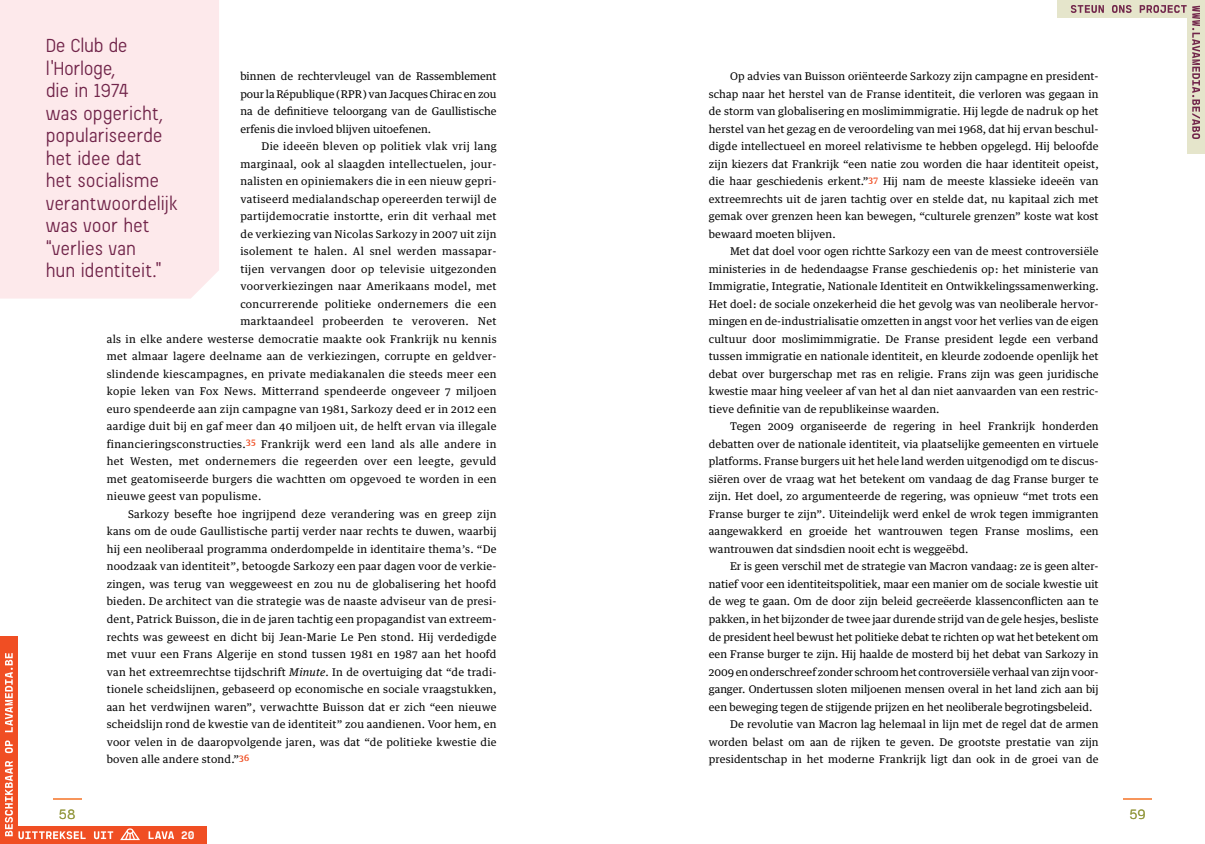
<style>
.page{position:relative;width:1205px;height:844px;background:#fff}
.page>*{position:absolute;margin:0;border:0;box-sizing:border-box;transform-origin:0 0}
.t1{font:20px/22.5px "Beauchef";letter-spacing:.025em;color:#71254a}
.t2{font:300 13.75px "Gosha Sans";color:#92973c}
.t3{font:800 11px "Cartograph Mono CF";color:#fff}
.t4{font:10.62px/17.5px "Guardian Text Egyp";letter-spacing:.02em;color:#000;text-align:justify}
.t5{font:10.62px "Guardian Text Egyp";color:#000}
.s1{font-style:italic}
</style>
<div class="page">
<div style="left:0;top:0;width:219px;height:298px;background:#fde9eb"></div>
<svg style="left:1123px;top:798px;width:29px;height:1px"></svg>
<div style="left:1057px;top:0;width:148px;height:18px;background:#e5e5cb"></div>
<div style="left:1187px;top:0;width:18px;height:154px;background:#e5e5cb"></div>
<div style="left:0;top:826px;width:207px;height:17px;background:#f04e23"></div>
<div style="left:0;top:636px;width:18px;height:207px;background:#f04e23"></div>
<svg style="left:5px;top:653px;width:169px;height:186px"></svg>
<svg style="left:1071px;top:5px;width:115px;height:8px"></svg>
<svg style="left:1192px;top:6px;width:8px;height:133px"></svg>
<h1 class="t1" style="left:46px;top:34px;width:132px">De Club de l’Horloge,<br>die in 1974<br>was opgericht, populariseerde het idee dat<br>het socialisme verantwoordelijk was voor het “verlies van<br>hun identiteit.”</h1>
<p class="t4" style="left:240px;top:66px;width:258px">binnen de rechtervleugel van de Rassemblement pour la République ( RPR ) van Jacques Chirac en zou na de definitieve teloorgang van de Gaullistische erfenis die invloed blijven uitoefenen.</p>
<p class="t4" style="left:262px;top:136px;width:236px">Die ideeën bleven op politiek vlak vrij lang</p>
<p class="t4" style="left:240px;top:154px;width:258px">marginaal, ook al slaagden intellectuelen, jour-</p>
<p class="t4" style="left:240px;top:171px;width:258px">nalisten en opiniemakers die in een nieuw gepri-</p>
<p class="t4" style="left:240px;top:189px;width:258px">vatiseerd medialandschap opereerden terwijl de</p>
<p class="t4" style="left:240px;top:206px;width:258px">partijdemocratie instortte, erin dit verhaal met</p>
<p class="t4" style="left:240px;top:224px;width:258px">de verkiezing van Nicolas Sarkozy in 2007 uit zijn</p>
<p class="t4" style="left:240px;top:241px;width:258px">isolement te halen. Al snel werden massapar-</p>
<p class="t4" style="left:240px;top:259px;width:258px">tijen vervangen door op televisie uitgezonden</p>
<p class="t4" style="left:240px;top:276px;width:258px">voorverkiezingen naar Amerikaans model, met</p>
<p class="t4" style="left:240px;top:294px;width:258px">concurrerende politieke ondernemers die een</p>
<p class="t4" style="left:240px;top:311px;width:258px">marktaandeel probeerden te veroveren. Net</p>
<p class="t4" style="left:107px;top:329px;width:391px">als in elke andere westerse democratie maakte ook Frankrijk nu kennis</p>
<p class="t4" style="left:107px;top:346px;width:391px">met almaar lagere deelname aan de verkiezingen, corrupte en geldver-</p>
<p class="t4" style="left:107px;top:364px;width:391px">slindende kiescampagnes, en private mediakanalen die steeds meer een</p>
<p class="t4" style="left:107px;top:381px;width:391px">kopie leken van Fox News. Mitterrand spendeerde ongeveer 7 miljoen</p>
<p class="t4" style="left:107px;top:399px;width:391px">euro spendeerde aan zijn campagne van 1981, Sarkozy deed er in 2012 een</p>
<p class="t4" style="left:107px;top:416px;width:391px">aardige duit bij en gaf meer dan 40 miljoen uit, de helft ervan via illegale</p>
<p class="t4" style="left:107px;top:434px;width:391px">financieringsconstructies.<sup>35</sup> Frankrijk werd een land als alle andere in</p>
<p class="t4" style="left:107px;top:451px;width:391px">het Westen, met ondernemers die regeerden over een leegte, gevuld</p>
<p class="t4" style="left:107px;top:469px;width:391px">met geatomiseerde burgers die wachtten om opgevoed te worden in een</p>
<p class="t4" style="left:107px;top:486px;width:156px">nieuwe geest van populisme.</p>
<p class="t4" style="left:128px;top:504px;width:370px">Sarkozy besefte hoe ingrijpend deze verandering was en greep zijn</p>
<p class="t4" style="left:107px;top:521px;width:391px">kans om de oude Gaullistische partij verder naar rechts te duwen, waarbij</p>
<p class="t4" style="left:107px;top:539px;width:391px">hij een neoliberaal programma onderdompelde in identitaire thema’s. “De</p>
<p class="t4" style="left:107px;top:556px;width:391px">noodzaak van identiteit”, betoogde Sarkozy een paar dagen voor de verkie-</p>
<p class="t4" style="left:107px;top:574px;width:391px">zingen, was terug van weggeweest en zou nu de globalisering het hoofd</p>
<p class="t4" style="left:107px;top:591px;width:391px">bieden. De architect van die strategie was de naaste adviseur van de presi-</p>
<p class="t4" style="left:107px;top:609px;width:391px">dent, Patrick Buisson, die in de jaren tachtig een propagandist van extreem-</p>
<p class="t4" style="left:107px;top:626px;width:391px">rechts was geweest en dicht bij Jean-Marie Le Pen stond. Hij verdedigde</p>
<p class="t4" style="left:107px;top:644px;width:391px">met vuur een Frans Algerije en stond tussen 1981 en 1987 aan het hoofd</p>
<p class="t4" style="left:107px;top:661px;width:391px">van het extreemrechtse tijdschrift <span class="s1">Minute</span>. In de overtuiging dat “de tradi-</p>
<p class="t4" style="left:107px;top:679px;width:391px">tionele scheidslijnen, gebaseerd op economische en sociale vraagstukken,</p>
<p class="t4" style="left:107px;top:696px;width:391px">aan het verdwijnen waren”, verwachtte Buisson dat er zich “een nieuwe</p>
<p class="t4" style="left:107px;top:714px;width:391px">scheidslijn rond de kwestie van de identiteit” zou aandienen. Voor hem, en</p>
<p class="t4" style="left:107px;top:731px;width:391px">voor velen in de daaropvolgende jaren, was dat “de politieke kwestie die</p>
<p class="t4" style="left:107px;top:749px;width:144px">boven alle andere stond.”<sup>36</sup></p>
<p class="t4" style="left:709px;top:66px;width:391px;text-indent:21px">Op advies van Buisson oriënteerde Sarkozy zijn campagne en president&shy;schap naar het herstel van de Franse identiteit, die verloren was gegaan in de storm van globalisering en moslimimmigratie. Hij legde de nadruk op het herstel van het gezag en de veroordeling van mei 1968, dat hij ervan beschul&shy;digde intellectueel en moreel relativisme te hebben opgelegd. Hij beloofde zijn kiezers dat Frankrijk “een natie zou worden die haar identiteit opeist, die haar geschiedenis erkent.”<sup>37</sup> Hij nam de meeste klassieke ideeën van extreemrechts uit de jaren tachtig over en stelde dat, nu kapitaal zich met gemak over grenzen heen kan bewegen, “culturele grenzen” koste wat kost bewaard moeten blijven.</p>
<p class="t4" style="left:709px;top:241px;width:391px;text-indent:21px">Met dat doel voor ogen richtte Sarkozy een van de meest controversiële ministeries in de hedendaagse Franse geschiedenis op: het ministerie van Immigratie, Integratie, Nationale Identiteit en Ontwikkelingssamenwerking.<br>Het doel: de sociale onzekerheid die het gevolg was van neoliberale hervor&shy;mingen en de-industrialisatie omzetten in angst voor het verlies van de eigen cultuur door moslimimmigratie. De Franse president legde een verband tussen immigratie en nationale identiteit, en kleurde zodoende openlijk het debat over burgerschap met ras en religie. Frans zijn was geen juridische kwestie maar hing veeleer af van het al dan niet aanvaarden van een restric&shy;tieve definitie van de republikeinse waarden.</p>
<p class="t4" style="left:709px;top:416px;width:391px;text-indent:21px">Tegen 2009 organiseerde de regering in heel Frankrijk honderden debatten over de nationale identiteit, via plaatselijke gemeenten en virtuele platforms. Franse burgers uit het hele land werden uitgenodigd om te discus&shy;siëren over de vraag wat het betekent om vandaag de dag Franse burger te zijn. Het doel, zo argumenteerde de regering, was opnieuw “met trots een Franse burger te zijn”. Uiteindelijk werd enkel de wrok tegen immigranten aangewakkerd en groeide het wantrouwen tegen Franse moslims, een wantrouwen dat sindsdien nooit echt is weggeëbd.</p>
<p class="t5" style="left:730px;top:557px;width:370px">Er is geen verschil met de strategie van Macron vandaag: ze is geen alter-</p>
<p class="t5" style="left:709px;top:575px;width:391px">natief voor een identiteitspolitiek, maar een manier om de sociale kwestie uit</p>
<p class="t5" style="left:709px;top:592px;width:391px">de weg te gaan. Om de door zijn beleid gecreëerde klassenconflicten aan te</p>
<p class="t5" style="left:709px;top:610px;width:391px">pakken, in het bijzonder de twee jaar durende strijd van de gele hesjes, besliste</p>
<p class="t5" style="left:709px;top:627px;width:391px">de president heel bewust het politieke debat te richten op wat het betekent om</p>
<p class="t5" style="left:709px;top:645px;width:391px">een Franse burger te zijn. Hij haalde de mosterd bij het debat van Sarkozy in</p>
<p class="t5" style="left:709px;top:662px;width:391px">2009 en onderschreef zonder schroom het controversiële verhaal van zijn voor-</p>
<p class="t5" style="left:709px;top:680px;width:391px">ganger. Ondertussen sloten miljoenen mensen overal in het land zich aan bij</p>
<p class="t5" style="left:709px;top:697px;width:385px">een beweging tegen de stijgende prijzen en het neoliberale begrotingsbeleid.</p>
<p class="t4" style="left:730px;top:714px;width:370px">De revolutie van Macron lag helemaal in lijn met de regel dat de armen</p>
<p class="t4" style="left:709px;top:731px;width:391px">worden belast om aan de rijken te geven. De grootste prestatie van zijn</p>
<p class="t4" style="left:709px;top:749px;width:391px">presidentschap in het moderne Frankrijk ligt dan ook in de groei van de</p>
<p class="t2" style="left:59px;top:804px;width:18px">58</p>
<p class="t2" style="left:1129px;top:804px;width:18px">59</p>
<p class="t3" style="left:181px;top:828px;width:15px">20</p>
</div>
